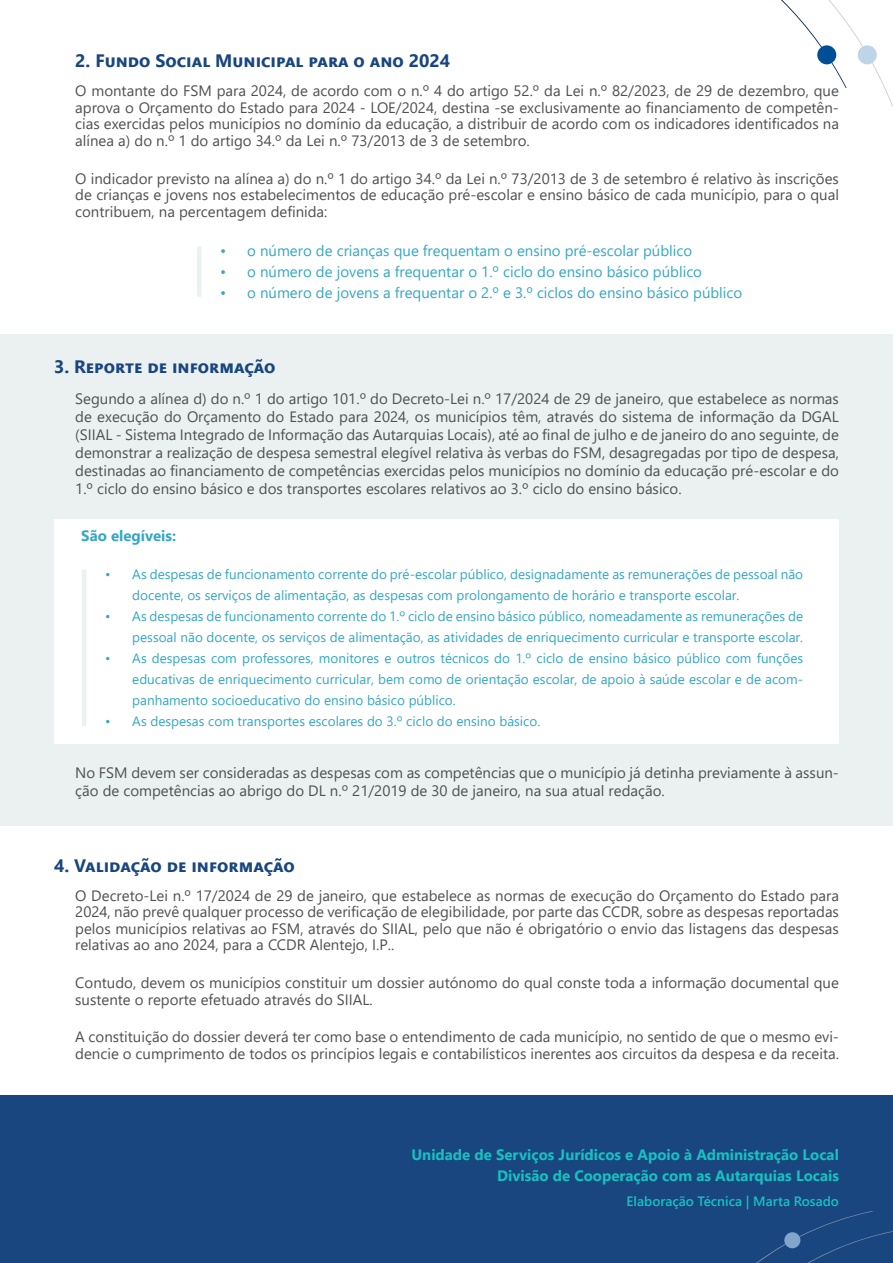
<style>
.page{position:relative;width:893px;height:1263px;background:#fff}
.page>*{position:absolute;margin:0;border:0;box-sizing:border-box;transform-origin:0 0}
.t1{font:700 18px "Segoe UI";letter-spacing:.04em;color:#19467f}
.t2{font:700 18px "Segoe UI";color:#19467f}
.t3{font:15px/16.5px "Segoe UI";color:#505050;text-align:justify}
.t4{font:15px "Segoe UI";color:#34a7c5}
.t5{font:700 15px "Segoe UI";color:#15c2c2}
.t6{font:700 15px "Segoe UI";color:#34a7c5}
.t7{font:13.5px/21px "Segoe UI";color:#34a7c5}
.t8{font:600 13.5px "Segoe UI";color:#15c2c2}
</style>
<div class="page">
<div style="left:0;top:1095px;width:893px;height:168px;background:#19467f"></div>
<div style="left:0;top:334px;width:893px;height:492px;background:#ebf1f1"></div>
<div style="left:197px;top:246px;width:5px;height:51px;background:#ebf1f1"></div>
<svg style="left:756px;top:1211px;width:137px;height:52px"></svg>
<svg style="left:781px;top:0;width:112px;height:107px"></svg>
<div style="left:54px;top:519px;width:785px;height:33px;background:#fff"></div>
<div style="left:54px;top:552px;width:785px;height:191px;background:#fff"></div>
<hr style="left:82px;top:569px;width:4px;height:157px;background:#ebf1f1">
<p class="t2" style="left:75px;top:44px;width:376px">2. Fundo Social Municipal para o ano 2024</p>
<p class="t3" style="left:75px;top:81px;width:765px">O montante do FSM para 2024, de acordo com o n.º 4 do artigo 52.º da Lei n.º 82/2023, de 29 de dezembro, que aprova o Orçamento do Estado para 2024 - LOE/2024, destina -se exclusivamente ao financiamento de competên&shy;cias exercidas pelos municípios no domínio da educação, a distribuir de acordo com os indicadores identificados na alínea a) do n.º 1 do artigo 34.º da Lei n.º 73/2013 de 3 de setembro.</p>
<p class="t3" style="left:75px;top:169px;width:765px">O indicador previsto na alínea a) do n.º 1 do artigo 34.º da Lei n.º 73/2013 de 3 de setembro é relativo às inscrições de crianças e jovens nos estabelecimentos de educação pré-escolar e ensino básico de cada município, para o qual contribuem, na percentagem definida:</p>
<p class="t4" style="left:220px;top:237px;width:474px">• o número de crianças que frequentam o ensino pré-escolar público</p>
<p class="t4" style="left:220px;top:258px;width:483px">• o número de jovens a frequentar o 1.º ciclo do ensino básico público</p>
<p class="t4" style="left:220px;top:279px;width:524px">• o número de jovens a frequentar o 2.º e 3.º ciclos do ensino básico público</p>
<p class="t1" style="left:54px;top:350px;width:223px">3. Reporte de informação</p>
<p class="t3" style="left:75px;top:388px;width:765px;line-height:18px">Segundo a alínea d) do n.º 1 do artigo 101.º do Decreto-Lei n.º 17/2024 de 29 de janeiro, que estabelece as normas de execução do Orçamento do Estado para 2024, os municípios têm, através do sistema de informação da DGAL (SIIAL - Sistema Integrado de Informação das Autarquias Locais), até ao final de julho e de janeiro do ano seguinte, de demonstrar a realização de despesa semestral elegível relativa às verbas do FSM, desagregadas por tipo de despesa, destinadas ao financiamento de competências exercidas pelos municípios no domínio da educação pré-escolar e do 1.º ciclo do ensino básico e dos transportes escolares relativos ao 3.º ciclo do ensino básico.</p>
<p class="t6" style="left:81px;top:521px;width:96px">São elegíveis:</p>
<p class="t7" style="left:132px;top:562px;width:672px;text-indent:-27px">• As despesas de funcionamento corrente do pré-escolar público, designadamente as remunerações de pessoal não docente, os serviços de alimentação, as despesas com prolongamento de horário e transporte escolar.</p>
<p class="t7" style="left:105px;top:604px;width:699px;text-align:right">• As despesas de funcionamento corrente do 1.º ciclo de ensino básico público, nomeadamente as remunerações de pessoal não docente, os serviços de alimentação, as atividades de enriquecimento curricular e transporte escolar.</p>
<p class="t7" style="left:132px;top:646px;width:672px;text-align:justify;text-indent:-27px">• As despesas com professores, monitores e outros técnicos do 1.º ciclo de ensino básico público com funções educativas de enriquecimento curricular, bem como de orientação escolar, de apoio à saúde escolar e de acom&shy;panhamento socioeducativo do ensino básico público.</p>
<p class="t7" style="left:105px;top:709px;width:437px">• As despesas com transportes escolares do 3.º ciclo do ensino básico.</p>
<p class="t3" style="left:75px;top:762px;width:765px;line-height:18px">No FSM devem ser consideradas as despesas com as competências que o município já detinha previamente à assun&shy;ção de competências ao abrigo do DL n.º 21/2019 de 30 de janeiro, na sua atual redação.</p>
<p class="t1" style="left:54px;top:848px;width:242px">4. Validação de informação</p>
<p class="t3" style="left:75px;top:886px;width:765px">O Decreto-Lei n.º 17/2024 de 29 de janeiro, que estabelece as normas de execução do Orçamento do Estado para 2024, não prevê qualquer processo de verificação de elegibilidade, por parte das CCDR, sobre as despesas reportadas pelos municípios relativas ao FSM, através do SIIAL, pelo que não é obrigatório o envio das listagens das despesas relativas ao ano 2024, para a CCDR Alentejo, I.P..</p>
<p class="t3" style="left:75px;top:973px;width:765px">Contudo, devem os municípios constituir um dossier autónomo do qual conste toda a informação documental que sustente o reporte efetuado através do SIIAL.</p>
<p class="t3" style="left:75px;top:1027px;width:765px">A constituição do dossier deverá ter como base o entendimento de cada município, no sentido de que o mesmo evi&shy;dencie o cumprimento de todos os princípios legais e contabilísticos inerentes aos circuitos da despesa e da receita.</p>
<p class="t5" style="left:411px;top:1141px;width:429px">Unidade de Serviços Jurídicos e Apoio à Administração Local</p>
<p class="t5" style="left:497px;top:1161px;width:343px">Divisão de Cooperação com as Autarquias Locais</p>
<p class="t8" style="left:627px;top:1188px;width:214px">Elaboração Técnica | Marta Rosado</p>
</div>
